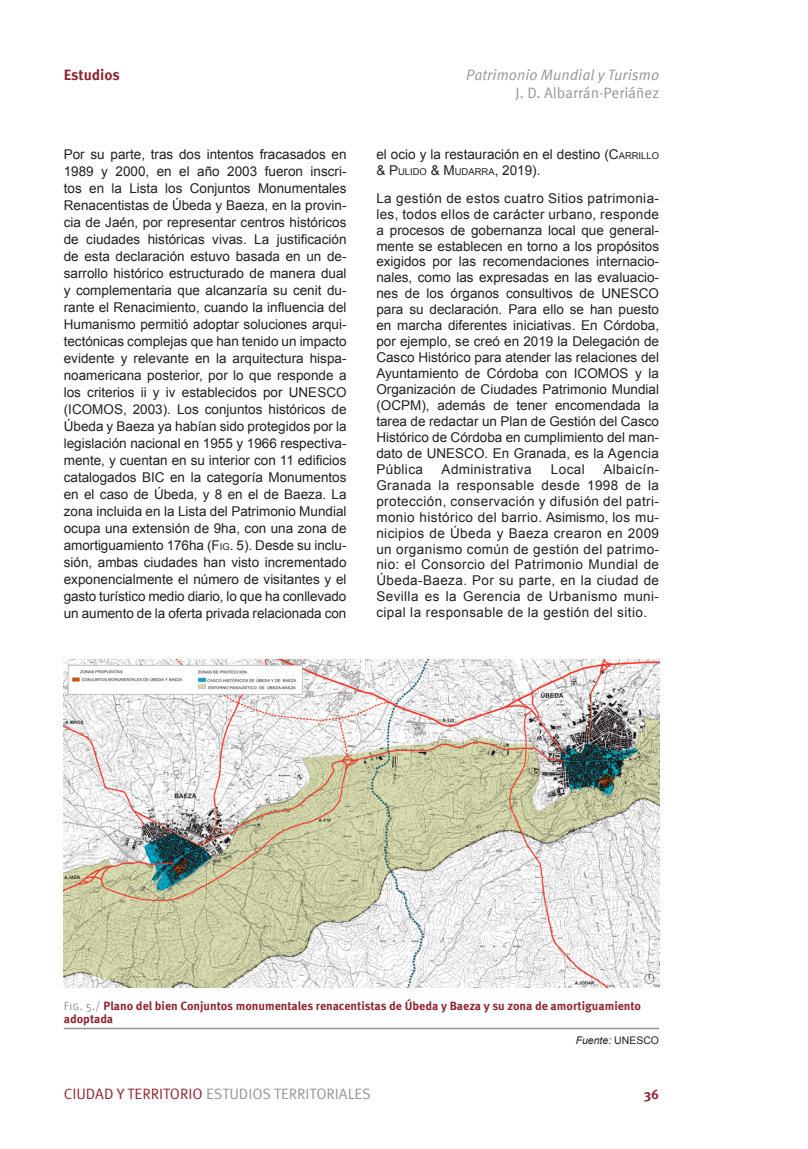
<style>
.page{position:relative;width:808px;height:1149px;background:#fff}
.page>*{position:absolute;margin:0;border:0;box-sizing:border-box;transform-origin:0 0}
.t1{font:15px "Meta Pro";color:#939598}
.t2{font:italic 15px "Meta Pro";color:#939598}
.t3{font:700 15px "Meta Pro";letter-spacing:-.005em;color:#8d2431}
.parrafo{font:13.5px/17px "Arial";color:#231f20;text-align:justify}
.parrafo-2{font:13.5px "Arial";letter-spacing:.03em;color:#231f20}
.t4{font:700 13.5px "Meta Pro";color:#8d2431}
.piefiguracontenido{font:700 12px/13.2px "Meta Pro";color:#8d2431}
.Fuente{font:italic 10.5px "Arial";color:#231f20}
.parrafo-3{font:9.45px "Arial";color:#231f20}
.s1{font-style:inherit}
.s2{font-size:9.45px}
.s3{font-size:13.5px}
.s4{font-weight:400;color:#939598}
.s5{font-style:normal}
.s6{color:#8d2431}
</style>
<div class="page">
<img style="left:64px;top:659px;width:595px;height:328px">
<hr style="left:64px;top:1027px;width:595px;height:1px;background:#939598">
<p class="t3" style="left:64px;top:63px;width:58px">Estudios</p>
<p class="parrafo" style="left:64px;top:146px;width:284px">Por su parte, tras dos intentos fracasados en 1989 y 2000, en el año 2003 fueron inscri&shy;tos en la Lista los Conjuntos Monumentales Renacentistas de Úbeda y Baeza, en la provin&shy;cia de Jaén, por representar centros históricos de ciudades históricas vivas. La justificación de esta declaración estuvo basada en un de&shy;sarrollo histórico estructurado de manera dual y complementaria que alcanzaría su cenit du&shy;rante el Renacimiento, cuando la influencia del Humanismo permitió adoptar soluciones arqui&shy;tectónicas complejas que han tenido un impacto evidente y relevante en la arquitectura hispa&shy;noamericana posterior, por lo que responde a los criterios ii y iv establecidos por UNESCO (<span class="s1">ICOMOS</span></p>
<p class="parrafo" style="left:64px;top:400px;width:284px;text-indent:59px"><span class="s1">, 2003</span>). Los conjuntos históricos de Úbeda y Baeza ya habían sido protegidos por la legislación nacional en 1955 y 1966 respectiva&shy;mente, y cuentan en su interior con 11 edificios catalogados BIC en la categoría Monumentos en el caso de Úbeda, y 8 en el de Baeza. La zona incluida en la Lista del Patrimonio Mundial ocupa una extensión de 9ha, con una zona de amortiguamiento 176ha (<span class="s1">F</span><span class="s2">IG</span><span class="s1">. 5</span>). Desde su inclu&shy;sión, ambas ciudades han visto incrementado exponencialmente el número de visitantes y el gasto turístico medio diario, lo que ha conllevado un aumento de la oferta privada relacionada con</p>
<p class="t2" style="left:466px;top:64px;width:194px">Patrimonio Mundial y Turismo</p>
<p class="t1" style="left:515px;top:82px;width:145px">J. D. Albarrán-Periáñez</p>
<p class="parrafo" style="left:376px;top:146px;width:284px">el ocio y la restauración en el destino (<span class="s1">C</span><span class="s2">ARRILLO</span></p>
<p class="parrafo-3" style="left:376px;top:165px;width:166px"><span class="s3">&amp;</span> <span class="s3">P</span>ULIDO <span class="s3">&amp; M</span> UDARRA<span class="s3">, 2019).</span></p>
<p class="parrafo" style="left:376px;top:190px;width:284px;line-height:15.9px">La gestión de estos cuatro Sitios patrimonia&shy;les, todos ellos de carácter urbano, responde a procesos de gobernanza local que general&shy;mente se establecen en torno a los propósitos exigidos por las recomendaciones internacio&shy;nales, como las expresadas en las evaluacio&shy;nes de los órganos consultivos de UNESCO para su declaración. Para ello se han puesto en marcha diferentes iniciativas. En Córdoba, por ejemplo, se creó en 2019 la Delegación de Casco Histórico para atender las relaciones del Ayuntamiento de Córdoba con ICOMOS y la Organización de Ciudades Patrimonio Mundial (OCPM), además de tener encomendada la tarea de redactar un Plan de Gestión del Casco Histórico de Córdoba en cumplimiento del man&shy;dato de UNESCO. En Granada, es la Agencia Pública</p>
<p class="parrafo" style="left:376px;top:461px;width:284px;line-height:15.9px;text-indent:227px">Albaicín-Granada la responsable desde 1998 de la protección, conservación y difusión del patri&shy;monio histórico del barrio. Asimismo, los mu&shy;nicipios de Úbeda y Baeza crearon en 2009 un organismo común de gestión del patrimo&shy;nio: el Consorcio del Patrimonio Mundial de Úbeda-Baeza. Por su parte, en la ciudad de Sevilla es la Gerencia de Urbanismo muni&shy;cipal la responsable de la gestión del sitio.</p>
<p class="parrafo-2" style="left:442px;top:460px;width:92px">Administrativa</p>
<p class="parrafo" style="left:551px;top:460px;width:35px">Local</p>
<p class="piefiguracontenido" style="left:64px;top:998px;width:579px"><span class="s4">Fig. 5./</span> Plano del bien Conjuntos monumentales renacentistas de Úbeda y Baeza y su zona de amortiguamiento adoptada</p>
<p class="Fuente" style="left:576px;top:1032px;width:85px">Fuente: <span class="s5">UNESCO</span></p>
<p class="t1" style="left:64px;top:1082px;width:309px"><span class="s6">CIUDAD Y TERRITORIO</span> ESTUDIOS TERRITORIALES</p>
<p class="t4" style="left:644px;top:1083px;width:17px">36</p>
</div>
